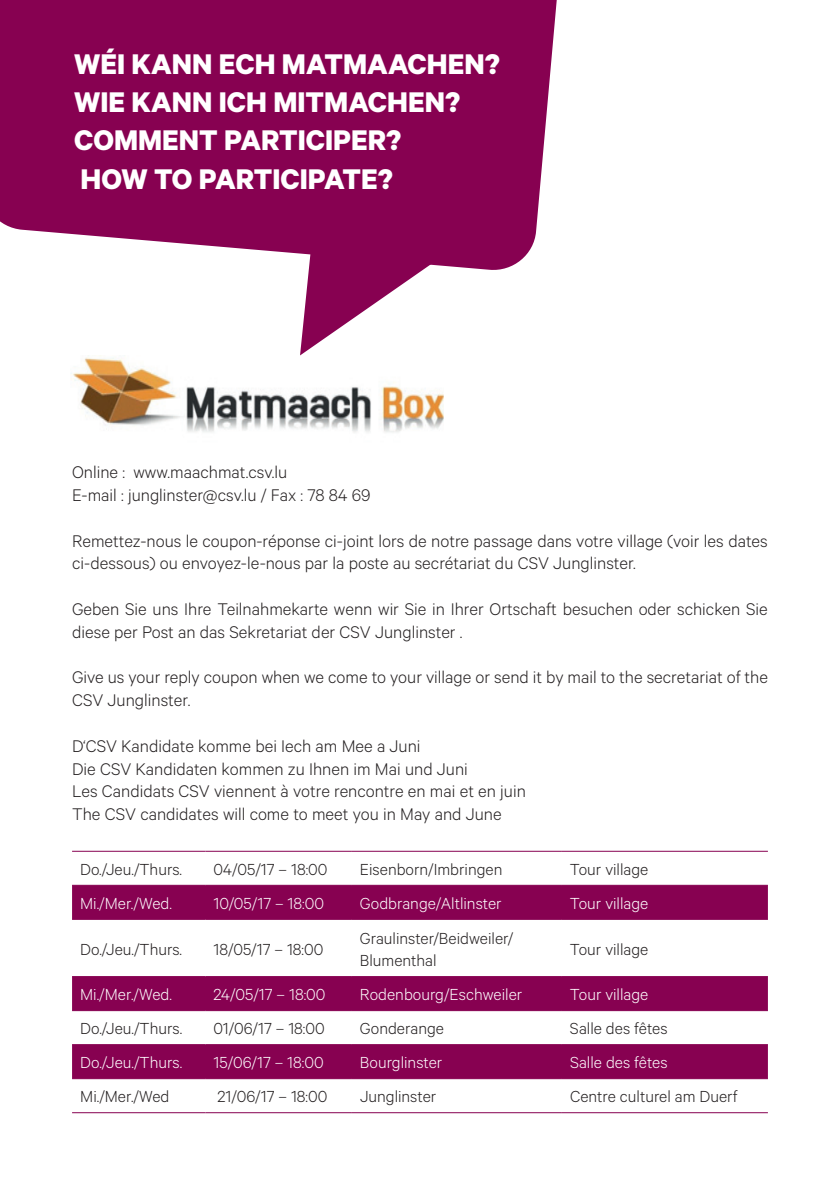
<style>
.page{position:relative;width:840px;height:1191px;background:#fff}
.page>*{position:absolute;margin:0;border:0;box-sizing:border-box;transform-origin:0 0}
.t1{font:700 32px/38.4px "Calibre";color:#fff}
.t2{font:300 19px/22.8px "Calibre";color:#231f20}
.t3{font:300 18px/21.6px "Calibre";color:#231f20}
.t4{font:300 18px "Calibre";color:#fff}
</style>
<div class="page">
<div style="left:72px;top:886px;width:695px;height:33px;background:#870151"></div>
<svg style="left:72px;top:977px;width:695px;height:101px;fill:#870151"></svg>
<hr style="left:72px;top:885px;width:133px;height:1px;background:#870151">
<hr style="left:205px;top:885px;width:146px;height:1px;background:#870151">
<hr style="left:351px;top:885px;width:210px;height:1px;background:#870151">
<hr style="left:561px;top:885px;width:206px;height:1px;background:#870151">
<hr style="left:72px;top:919px;width:133px;height:1px;background:#870151">
<hr style="left:205px;top:919px;width:146px;height:1px;background:#870151">
<hr style="left:351px;top:919px;width:210px;height:1px;background:#870151">
<hr style="left:561px;top:919px;width:206px;height:1px;background:#870151">
<hr style="left:72px;top:1112px;width:133px;height:1px;background:#870151">
<hr style="left:205px;top:1112px;width:146px;height:1px;background:#870151">
<hr style="left:351px;top:1112px;width:210px;height:1px;background:#870151">
<hr style="left:561px;top:1112px;width:206px;height:1px;background:#870151">
<hr style="left:72px;top:976px;width:133px;height:1px;background:#870151">
<hr style="left:205px;top:976px;width:146px;height:1px;background:#870151">
<hr style="left:351px;top:976px;width:210px;height:1px;background:#870151">
<hr style="left:561px;top:976px;width:206px;height:1px;background:#870151">
<hr style="left:72px;top:1010px;width:133px;height:1px;background:#870151">
<hr style="left:205px;top:1010px;width:146px;height:1px;background:#870151">
<hr style="left:351px;top:1010px;width:210px;height:1px;background:#870151">
<hr style="left:561px;top:1010px;width:206px;height:1px;background:#870151">
<hr style="left:72px;top:1044px;width:133px;height:1px;background:#870151">
<hr style="left:205px;top:1044px;width:146px;height:1px;background:#870151">
<hr style="left:351px;top:1044px;width:210px;height:1px;background:#870151">
<hr style="left:561px;top:1044px;width:206px;height:1px;background:#870151">
<hr style="left:72px;top:1078px;width:133px;height:1px;background:#870151">
<hr style="left:205px;top:1078px;width:146px;height:1px;background:#870151">
<hr style="left:351px;top:1078px;width:210px;height:1px;background:#870151">
<hr style="left:561px;top:1078px;width:206px;height:1px;background:#870151">
<hr style="left:72px;top:851px;width:133px;height:1px;background:#870151">
<hr style="left:205px;top:851px;width:146px;height:1px;background:#870151">
<hr style="left:351px;top:851px;width:210px;height:1px;background:#870151">
<hr style="left:561px;top:851px;width:206px;height:1px;background:#870151">
<img style="left:71px;top:355px;width:372px;height:78px">
<svg style="left:0;top:0;width:557px;height:270px;background:#91165f"></svg>
<svg style="left:300px;top:246px;width:135px;height:109px"></svg>
<h1 class="t1" style="left:74px;top:43px;width:427px">WÉI KANN ECH MATMAACHEN?<br>WIE KANN ICH MITMACHEN?<br>COMMENT PARTICIPER?<br>HOW TO PARTICIPATE?</h1>
<p class="t2" style="left:72px;top:460px;width:300px">Online : www.maachmat.csv.lu<br>E-mail : junglinster@csv.lu / Fax : 78 84 69</p>
<p class="t2" style="left:72px;top:528px;width:696px">Remettez-nous le coupon-réponse ci-joint lors de notre passage dans votre village (voir les dates ci-dessous) ou envoyez-le-nous par la poste au secrétariat du CSV Junglinster.</p>
<p class="t2" style="left:72px;top:597px;width:696px">Geben Sie uns Ihre Teilnahmekarte wenn wir Sie in Ihrer Ortschaft besuchen oder schicken Sie diese per Post an das Sekretariat der CSV Junglinster .</p>
<p class="t2" style="left:72px;top:665px;width:697px">Give us your reply coupon when we come to your village or send it by mail to the secretariat of the<br>CSV Junglinster.</p>
<p class="t2" style="left:72px;top:733px;width:455px">D‘CSV Kandidate komme bei Iech am Mee a Juni<br>Die CSV Kandidaten kommen zu Ihnen im Mai und Juni<br>Les Candidats CSV viennent à votre rencontre en mai et en juin The CSV candidates will come to meet you in May and June</p>
<p class="t3" style="left:80px;top:858px;width:103px">Do./Jeu./Thurs.</p>
<p class="t3" style="left:213px;top:858px;width:115px">04/05/17 – 18:00</p>
<p class="t3" style="left:360px;top:858px;width:144px">Eisenborn/Imbringen</p>
<p class="t3" style="left:569px;top:858px;width:80px">Tour village</p>
<p class="t4" style="left:80px;top:893px;width:93px">Mi./Mer./Wed.</p>
<p class="t4" style="left:213px;top:893px;width:112px">10/05/17 – 18:00</p>
<p class="t4" style="left:360px;top:893px;width:143px">Godbrange/Altlinster</p>
<p class="t4" style="left:569px;top:893px;width:80px">Tour village</p>
<p class="t3" style="left:80px;top:937px;width:103px">Do./Jeu./Thurs.</p>
<p class="t3" style="left:213px;top:937px;width:111px">18/05/17 – 18:00</p>
<p class="t3" style="left:360px;top:926px;width:155px">Graulinster/Beidweiler/<br>Blumenthal</p>
<p class="t3" style="left:569px;top:937px;width:80px">Tour village</p>
<p class="t4" style="left:80px;top:984px;width:93px">Mi./Mer./Wed.</p>
<p class="t4" style="left:213px;top:984px;width:113px">24/05/17 – 18:00</p>
<p class="t4" style="left:360px;top:984px;width:164px">Rodenbourg/Eschweiler</p>
<p class="t4" style="left:569px;top:984px;width:80px">Tour village</p>
<p class="t3" style="left:80px;top:1017px;width:103px">Do./Jeu./Thurs.</p>
<p class="t3" style="left:213px;top:1017px;width:113px">01/06/17 – 18:00</p>
<p class="t3" style="left:360px;top:1017px;width:85px">Gonderange</p>
<p class="t3" style="left:569px;top:1017px;width:99px">Salle des fêtes</p>
<p class="t4" style="left:80px;top:1052px;width:103px">Do./Jeu./Thurs.</p>
<p class="t4" style="left:213px;top:1052px;width:112px">15/06/17 – 18:00</p>
<p class="t4" style="left:360px;top:1052px;width:84px">Bourglinster</p>
<p class="t4" style="left:569px;top:1052px;width:99px">Salle des fêtes</p>
<p class="t3" style="left:80px;top:1085px;width:91px">Mi./Mer./Wed</p>
<p class="t3" style="left:217px;top:1085px;width:111px">21/06/17 – 18:00</p>
<p class="t3" style="left:360px;top:1085px;width:78px">Junglinster</p>
<p class="t3" style="left:569px;top:1085px;width:169px">Centre culturel am Duerf</p>
</div>
